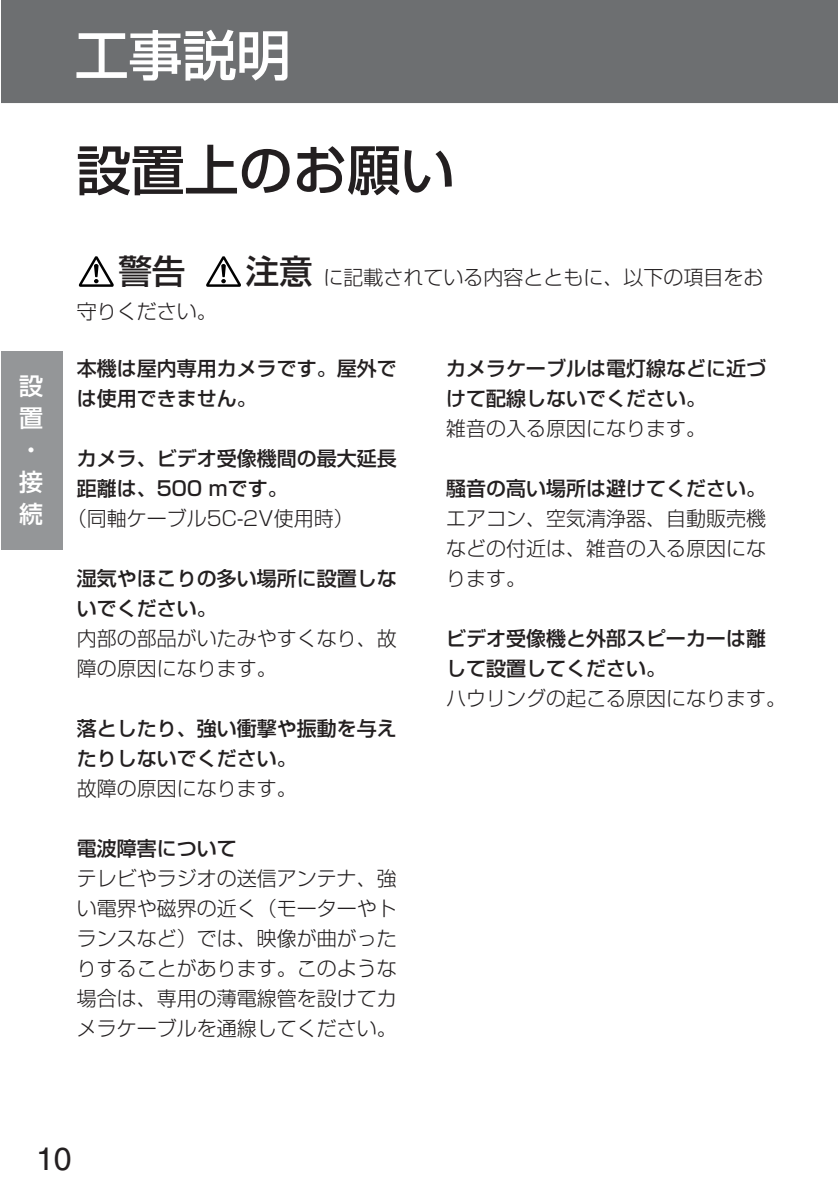
<style>
.page{position:relative;width:838px;height:1190px;background:#fff}
.page>*{position:absolute;margin:0;border:0;box-sizing:border-box;transform-origin:0 0}
.t1{font:500 54px "Shin Go";color:#231f20}
.t2{font:500 54px "Shin Go";color:#fff}
.t3{font:500 33.6px "Shin Go";color:#231f20}
.t4{font:32px "Helvetica";color:#231f20}
.t5{font:500 24px/32px "Shin Go";color:#fff;text-align:justify}
.t6{font:300 20px/30px "Shin Go";color:#231f20;text-align:justify}
.t7{font:500 20px/30px "Shin Go";color:#231f20}
</style>
<div class="page">
<hr style="left:1px;top:101px;width:837px;height:2px;background:#231f20">
<div style="left:1px;top:352px;width:61px;height:198px;background:#949698"></div>
<div style="left:1px;top:0;width:837px;height:102px;background:#6d6f71"></div>
<svg style="left:78px;top:256px;width:36px;height:31px"></svg>
<svg style="left:206px;top:256px;width:35px;height:31px"></svg>
<h1 class="t2" style="left:75px;top:35px;width:218px">工事説明</h1>
<h1 class="t1" style="left:77px;top:150px;width:380px">設置上のお願い</h1>
<p class="t5" style="left:19px;top:373px;width:25px">設置・接続</p>
<h2 class="t3" style="left:118px;top:259px;width:69px">警告</h2>
<h2 class="t3" style="left:246px;top:259px;width:69px">注意</h2>
<p class="t6" style="left:77px;top:299px;width:141px">守りください。</p>
<p class="t6" style="left:323px;top:265px;width:441px">に記載されている内容とともに、以下の項目をお</p>
<p class="t7" style="left:77px;top:355px;width:322px">本機は屋内専用カメラです。屋外では使用できません。</p>
<p class="t7" style="left:77px;top:445px;width:322px">カメラ、ビデオ受像機間の最大延長距離は、500 mです。</p>
<p class="t6" style="left:67px;top:506px;width:288px">（同軸ケーブル5C-2V使用時）</p>
<p class="t7" style="left:77px;top:565px;width:322px">湿気やほこりの多い場所に設置しないでください。</p>
<p class="t6" style="left:77px;top:626px;width:322px">内部の部品がいたみやすくなり、故障の原因になります。</p>
<p class="t7" style="left:77px;top:715px;width:322px">落としたり、強い衝撃や振動を与えたりしないでください。</p>
<p class="t6" style="left:77px;top:776px;width:222px">故障の原因になります。</p>
<p class="t7" style="left:77px;top:835px;width:162px">電波障害について</p>
<p class="t6" style="left:77px;top:866px;width:322px">テレビやラジオの送信アンテナ、強い電界や磁界の近く（モーターやトランスなど）では、映像が曲がったりすることがあります。このような場合は、専用の薄電線管を設けてカメラケーブルを通線してください。</p>
<p class="t7" style="left:446px;top:355px;width:321px">カメラケーブルは電灯線などに近づけて配線しないでください。</p>
<p class="t6" style="left:446px;top:416px;width:261px">雑音の入る原因になります。</p>
<p class="t7" style="left:446px;top:475px;width:321px">騒音の高い場所は避けてください。</p>
<p class="t6" style="left:446px;top:506px;width:322px">エアコン、空気清浄器、自動販売機などの付近は、雑音の入る原因になります。</p>
<p class="t7" style="left:446px;top:625px;width:321px">ビデオ受像機と外部スピーカーは離して設置してください。</p>
<p class="t6" style="left:446px;top:686px;width:341px">ハウリングの起こる原因になります。</p>
<h3 class="t4" style="left:36px;top:1147px;width:37px">10</h3>
</div>
